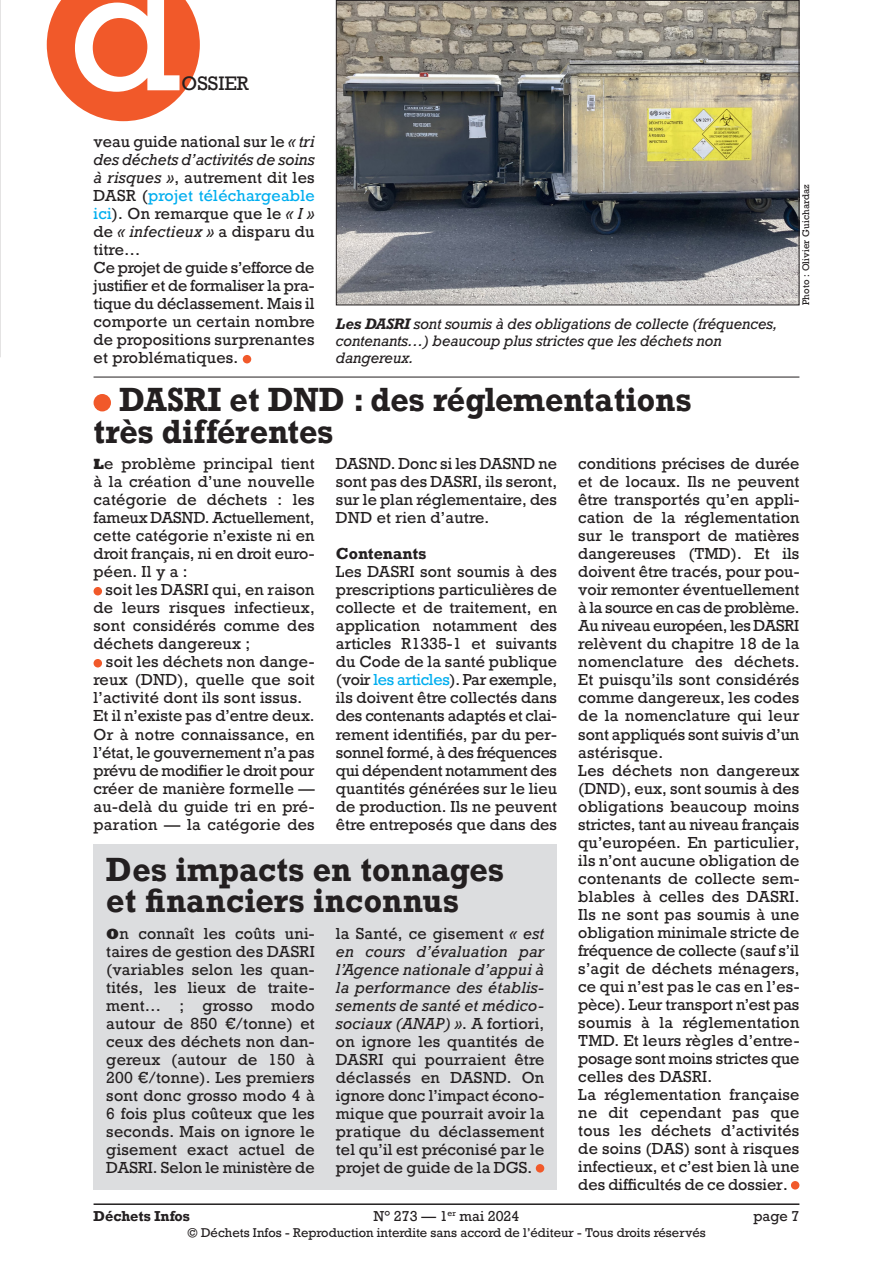
<style>
.page{position:relative;width:893px;height:1263px;background:#fff}
.page>*{position:absolute;margin:0;border:0;box-sizing:border-box;transform-origin:0 0}
.t1{font:166.5px "Rockwell";color:#fff}
.Texte_courant{font:700 31.5px/31.5px "Rockwell";color:#231f20;scale:.95 1}
.t2{font:18.3px "Rockwell";color:#231f20}
.Texte_courant-2{font:15px/18px "Rockwell";letter-spacing:.01em;color:#231f20;text-align:justify}
.Texte_courant-3{font:700 15px "Rockwell";color:#231f20}
.Légende_photo{font:italic 14.25px/17.2px "Rockwell";letter-spacing:-.01em;color:#231f20}
.t3{font:13.5px "Rockwell";color:#231f20}
.t4{font:700 13.5px "Rockwell";color:#231f20}
.t5{font:12px "Rockwell";color:#231f20}
.Crédit_photo{font:9px "Rockwell";letter-spacing:.015em;color:#231f20}
.s1{font-style:italic}
.s2{color:#00aeef}
.s3{font-family:"Rockwell Std";font-weight:800}
.s4{font-weight:700}
</style>
<div class="page">
<hr style="left:94px;top:1203px;width:705px;height:2px;background:#231f20">
<svg style="left:0;top:0;width:1px;height:357px"></svg>
<div style="left:243px;top:355px;width:8px;height:8px;background:#f1592a;border-radius:50%"></div>
<hr style="left:94px;top:377px;width:705px;height:1px;background:#231f20">
<div style="left:94px;top:394px;width:17px;height:17px;background:#f1592a;border-radius:50%"></div>
<div style="left:94px;top:587px;width:8px;height:8px;background:#f1592a;border-radius:50%"></div>
<div style="left:94px;top:659px;width:8px;height:8px;background:#f1592a;border-radius:50%"></div>
<div style="left:791px;top:1181px;width:8px;height:8px;background:#f1592a;border-radius:50%"></div>
<div style="left:94px;top:844px;width:463px;height:345px;background:#dcdddf"></div>
<div style="left:536px;top:1164px;width:8px;height:8px;background:#f1592a;border-radius:50%"></div>
<img style="left:338px;top:2px;width:459px;height:301px">
<div style="left:336px;top:0;width:463px;height:305px;border:1px solid #231f20"></div>
<svg style="left:47px;top:0;width:153px;height:121px;background:#f3734b"></svg>
<h1 class="t1" style="left:69px;top:-73px;width:114px">d</h1>
<p class="t2" style="left:182px;top:72px;width:69px">OSSIER</p>
<p class="Texte_courant-2" style="left:94px;top:133px;width:223px">veau guide national sur le <span class="s1">« tri des déchets d’activités de soins à risques »</span>, autrement dit les DASR (<span class="s2">projet téléchargeable ici</span>). On remarque que le <span class="s1">« I » </span>de <span class="s1">« infectieux »</span> a disparu du titre…</p>
<p class="Texte_courant-2" style="left:94px;top:259px;width:223px">Ce projet de guide s’efforce de justifier et de formaliser la pra&shy;tique du déclassement. Mais il comporte un certain nombre de propositions surprenantes et problématiques.</p>
<p class="Texte_courant" style="left:94px;top:384px;width:631px;text-indent:26px">DASRI et DND : des réglementations très différentes</p>
<p class="Texte_courant-2" style="left:94px;top:455px;width:223px"><span class="s3">L</span>e problème principal tient à la création d’une nouvelle catégorie de déchets : les fameux DASND. Actuellement, cette catégorie n’existe ni en droit français, ni en droit euro&shy;péen. Il y a :</p>
<p class="Texte_courant-2" style="left:94px;top:581px;width:223px;text-indent:12px">soit les DASRI qui, en raison de leurs risques infectieux, sont considérés comme des déchets dangereux ;</p>
<p class="Texte_courant-2" style="left:94px;top:653px;width:223px;text-indent:12px">soit les déchets non dange&shy;reux (DND), quelle que soit l’activité dont ils sont issus.</p>
<p class="Texte_courant-2" style="left:94px;top:707px;width:223px">Et il n’existe pas d’entre deux.<br>Or à notre connaissance, en l’état, le gouvernement n’a pas prévu de modifier le droit pour créer de manière formelle — au-delà du guide tri en pré&shy;paration — la catégorie des</p>
<p class="Crédit_photo" style="left:800px;top:305px;width:122px;rotate:-90deg">Photo : Olivier Guichardaz</p>
<p class="Légende_photo" style="left:336px;top:315px;width:443px"><span class="s4">Les DASRI</span> sont soumis à des obligations de collecte (fréquences, contenants…) beaucoup plus strictes que les déchets non dangereux.</p>
<p class="Texte_courant-2" style="left:336px;top:455px;width:223px">DASND. Donc si les DASND ne sont pas des DASRI, ils seront, sur le plan réglementaire, des DND et rien d’autre.</p>
<p class="Texte_courant-3" style="left:336px;top:544px;width:92px">Contenants</p>
<p class="Texte_courant-2" style="left:336px;top:563px;width:223px">Les DASRI sont soumis à des prescriptions particulières de collecte et de traitement, en application notamment des articles R1335-1 et suivants du Code de la santé publique (voir <span class="s2">les articles</span>). Par exemple, ils doivent être collectés dans des contenants adaptés et clai&shy;rement identifiés, par du per&shy;sonnel formé, à des fréquences qui dépendent notamment des quantités générées sur le lieu de production. Ils ne peuvent être entreposés que dans des</p>
<p class="Texte_courant-2" style="left:578px;top:455px;width:223px">conditions précises de durée et de locaux. Ils ne peuvent être transportés qu’en appli&shy;cation de la réglementation sur le transport de matières dangereuses (TMD). Et ils doivent être tracés, pour pou&shy;voir remonter éventuellement à la source en cas de problème.</p>
<p class="Texte_courant-2" style="left:578px;top:617px;width:223px">Au niveau européen, les DASRI relèvent du chapitre 18 de la nomenclature des déchets.<br>Et puisqu’ils sont considérés comme dangereux, les codes de la nomenclature qui leur sont appliqués sont suivis d’un astérisque.</p>
<p class="Texte_courant-2" style="left:578px;top:761px;width:223px">Les déchets non dangereux (DND), eux, sont soumis à des obligations beaucoup moins strictes, tant au niveau français qu’européen. En particulier, ils n’ont aucune obligation de contenants de collecte sem&shy;blables à celles des DASRI.<br>Ils ne sont pas soumis à une obligation minimale stricte de fréquence de collecte (sauf s’il s’agit de déchets ménagers, ce qui n’est pas le cas en l’es&shy;pèce). Leur transport n’est pas soumis à la réglementation TMD. Et leurs règles d’entre&shy;posage sont moins strictes que celles des DASRI.</p>
<p class="Texte_courant-2" style="left:578px;top:1085px;width:223px">La réglementation française ne dit cependant pas que tous les déchets d’activités de soins (DAS) sont à risques infectieux, et c’est bien là une des difficultés de ce dossier.</p>
<p class="Texte_courant" style="left:106px;top:853px;width:420px">Des impacts en tonnages et financiers inconnus</p>
<p class="Texte_courant-2" style="left:106px;top:924px;width:210px"><span class="s3">O</span>n connaît les coûts uni&shy;taires de gestion des DASRI (variables selon les quan&shy;tités, les lieux de traite&shy;ment… ; grosso modo autour de 850 €/tonne) et ceux des déchets non dan&shy;gereux (autour de 150 à 200 €/tonne). Les premiers sont donc grosso modo 4 à 6 fois plus coûteux que les seconds. Mais on ignore le gisement exact actuel de DASRI. Selon le ministère de</p>
<p class="Texte_courant-2" style="left:336px;top:924px;width:210px">la Santé, ce gisement <span class="s1">« est en cours d’évaluation par l’Agence nationale d’appui à la performance des établis&shy;sements de santé et médico&shy;sociaux (ANAP) »</span>. A fortiori, on ignore les quantités de DASRI qui pourraient être déclassés en DASND. On ignore donc l’impact écono&shy;mique que pourrait avoir la pratique du déclassement tel qu’il est préconisé par le projet de guide de la DGS.</p>
<p class="t4" style="left:94px;top:1207px;width:98px">Déchets Infos</p>
<p class="t3" style="left:373px;top:1207px;width:147px">N° 273 — 1<sup>er</sup> mai 2024</p>
<p class="t3" style="left:753px;top:1207px;width:48px">page 7</p>
<p class="t5" style="left:187px;top:1225px;width:520px">© Déchets Infos - Reproduction interdite sans accord de l’éditeur - Tous droits réservés</p>
</div>
